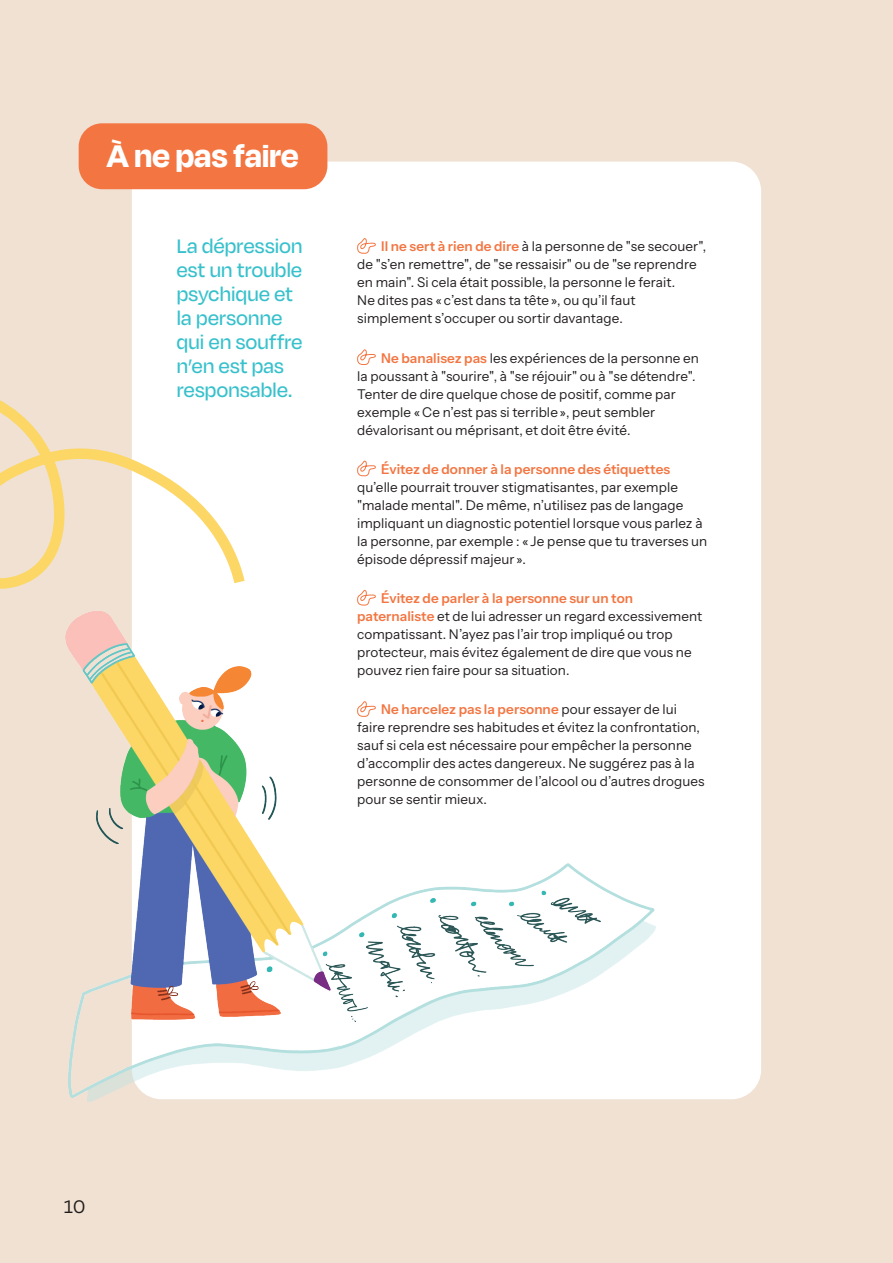
<style>
.page{position:relative;width:893px;height:1263px;background:#f0e1d3}
.page>*{position:absolute;margin:0;border:0;box-sizing:border-box;transform-origin:0 0}
.t1{font:700 36px "Degular Display";letter-spacing:.01em;color:#fff}
.t2{font:500 22.5px/24px "Degular";letter-spacing:-.015em;color:#38c1cc}
.t3{font:21px "Degular";color:#231f20}
.t4{font:13.5px/18px "Instrument Sans";letter-spacing:.005em;color:#231f20}
.t5{font:600 13.5px "Instrument Sans";letter-spacing:.005em;color:#f37642}
.s1{font-weight:600;color:#f37642}
</style>
<div class="page">
<div style="left:132px;top:162px;width:629px;height:937px;background:#fff;border-radius:30px"></div>
<img style="left:65px;top:605px;width:593px;height:496px">
<svg style="left:0;top:400px;width:245px;height:189px"></svg>
<svg style="left:357px;top:238px;width:19px;height:16px"></svg>
<svg style="left:357px;top:349px;width:19px;height:16px"></svg>
<svg style="left:357px;top:460px;width:19px;height:16px"></svg>
<svg style="left:357px;top:590px;width:19px;height:15px"></svg>
<svg style="left:357px;top:684px;width:19px;height:33px"></svg>
<div style="left:79px;top:123px;width:248px;height:66px;background:#f37642;border-radius:23px"></div>
<h1 class="t1" style="left:107px;top:135px;width:193px">À ne pas faire</h1>
<h2 class="t2" style="left:176px;top:233px;width:128px">La dépression est un trouble psychique et la personne qui en souffre n’en est pas responsable.</h2>
<p class="t4" style="left:357px;top:238px;width:351px;text-indent:24px"><span class="s1">Il ne sert à rien de dire</span> à la personne de "se secouer", de "s’en remettre", de "se ressaisir" ou de "se reprendre en main". Si cela était possible, la personne le ferait.<br>Ne dites pas «c’est dans ta tête», ou qu’il faut simplement s’occuper ou sortir davantage.</p>
<p class="t4" style="left:357px;top:349px;width:343px;text-indent:24px"><span class="s1">Ne banalisez pas</span> les expériences de la personne en la poussant à "sourire", à "se réjouir" ou à "se détendre".<br>Tenter de dire quelque chose de positif, comme par exemple «Ce n’est pas si terrible», peut sembler dévalorisant ou méprisant, et doit être évité.</p>
<p class="t5" style="left:381px;top:460px;width:291px">Évitez de donner à la personne des étiquettes</p>
<p class="t4" style="left:357px;top:478px;width:352px">qu’elle pourrait trouver stigmatisantes, par exemple "malade mental". De même, n’utilisez pas de langage impliquant un diagnostic potentiel lorsque vous parlez à la personne, par exemple : « Je pense que tu traverses un épisode dépressif majeur ».</p>
<p class="t4" style="left:357px;top:589px;width:347px;text-indent:24px"><span class="s1">Évitez de parler à la personne sur un ton paternaliste</span> et de lui adresser un regard excessivement compatissant. N’ayez pas l’air trop impliqué ou trop protecteur, mais évitez également de dire que vous ne pouvez rien faire pour sa situation.</p>
<p class="t4" style="left:357px;top:701px;width:349px;text-indent:24px"><span class="s1">Ne harcelez pas la personne</span> pour essayer de lui faire reprendre ses habitudes et évitez la confrontation, sauf si cela est nécessaire pour empêcher la personne d’accomplir des actes dangereux. Ne suggérez pas à la personne de consommer de l’alcool ou d’autres drogues pour se sentir mieux.</p>
<h3 class="t3" style="left:64px;top:1193px;width:23px">10</h3>
</div>
